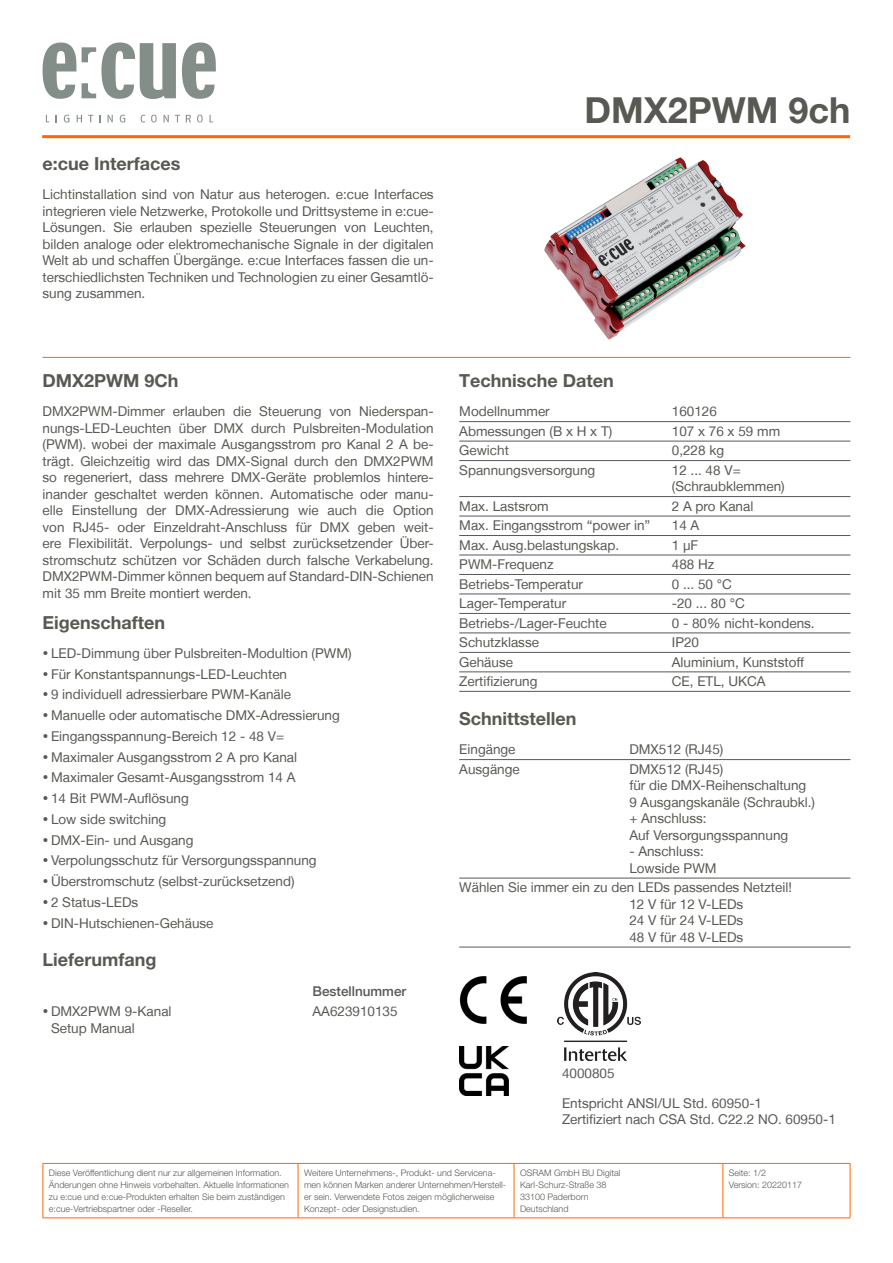
<style>
.page{position:relative;width:893px;height:1263px;background:#fff}
.page>*{position:absolute;margin:0;border:0;box-sizing:border-box;transform-origin:0 0}
.t1{font:700 36px "Helvetica Neue LT Pro";color:#585953}
.Header1{font:700 18px "Helvetica Neue LT Pro";color:#585953}
.FloatText{font:13.5px/16.5px "Helvetica Neue LT";color:#585953;text-align:justify}
.FloatTextChapterBar{font:13.5px/16.5px "Helvetica Neue LT";color:#585953}
.FloatTextBulletedIns{font:500 13.5px "Helvetica Neue LT";color:#585953}
.t2{font:300 9px/12px "Helvetica Neue LT Pro";color:#585953}
</style>
<div class="page">
<hr style="left:459px;top:421px;width:391px;height:1px;background:#57585a">
<hr style="left:459px;top:441px;width:391px;height:1px;background:#57585a">
<hr style="left:459px;top:460px;width:391px;height:1px;background:#57585a">
<hr style="left:459px;top:496px;width:391px;height:1px;background:#57585a">
<hr style="left:459px;top:516px;width:391px;height:1px;background:#57585a">
<hr style="left:459px;top:535px;width:391px;height:1px;background:#57585a">
<hr style="left:459px;top:555px;width:391px;height:1px;background:#57585a">
<hr style="left:459px;top:574px;width:391px;height:1px;background:#57585a">
<hr style="left:459px;top:594px;width:391px;height:1px;background:#57585a">
<hr style="left:459px;top:613px;width:391px;height:1px;background:#57585a">
<hr style="left:459px;top:633px;width:391px;height:1px;background:#57585a">
<hr style="left:459px;top:652px;width:391px;height:1px;background:#57585a">
<hr style="left:459px;top:672px;width:391px;height:1px;background:#57585a">
<hr style="left:459px;top:691px;width:391px;height:1px;background:#57585a">
<hr style="left:459px;top:759px;width:391px;height:1px;background:#57585a">
<hr style="left:459px;top:878px;width:391px;height:1px;background:#57585a">
<hr style="left:459px;top:947px;width:391px;height:1px;background:#57585a">
<img style="left:459px;top:976px;width:68px;height:48px">
<img style="left:557px;top:973px;width:84px;height:87px">
<img style="left:544px;top:157px;width:201px;height:182px">
<img style="left:459px;top:1046px;width:50px;height:50px">
<hr style="left:43px;top:1163px;width:255px;height:1px;background:#f60">
<hr style="left:43px;top:1164px;width:1px;height:53px;background:#f60">
<hr style="left:298px;top:1163px;width:216px;height:1px;background:#f60">
<hr style="left:298px;top:1164px;width:1px;height:53px;background:#f60">
<hr style="left:514px;top:1163px;width:209px;height:1px;background:#f60">
<hr style="left:514px;top:1164px;width:1px;height:53px;background:#f60">
<hr style="left:723px;top:1163px;width:127px;height:1px;background:#f60">
<hr style="left:722px;top:1164px;width:1px;height:53px;background:#f60">
<hr style="left:850px;top:1164px;width:1px;height:53px;background:#f60">
<hr style="left:43px;top:1217px;width:255px;height:1px;background:#f60">
<hr style="left:298px;top:1217px;width:216px;height:1px;background:#f60">
<hr style="left:514px;top:1217px;width:209px;height:1px;background:#f60">
<hr style="left:723px;top:1217px;width:127px;height:1px;background:#f60">
<hr style="left:42px;top:135px;width:808px;height:3px;background:#f60">
<svg style="left:43px;top:43px;width:33px;height:56px"></svg>
<svg style="left:82px;top:43px;width:94px;height:56px"></svg>
<svg style="left:182px;top:43px;width:34px;height:56px"></svg>
<svg style="left:64px;top:115px;width:5px;height:8px"></svg>
<svg style="left:77px;top:115px;width:5px;height:7px"></svg>
<svg style="left:88px;top:115px;width:5px;height:7px"></svg>
<svg style="left:108px;top:115px;width:5px;height:7px"></svg>
<svg style="left:120px;top:115px;width:5px;height:8px"></svg>
<svg style="left:141px;top:115px;width:4px;height:8px"></svg>
<svg style="left:151px;top:115px;width:6px;height:8px"></svg>
<svg style="left:164px;top:115px;width:5px;height:7px"></svg>
<svg style="left:186px;top:115px;width:5px;height:7px"></svg>
<svg style="left:197px;top:115px;width:6px;height:8px"></svg>
<hr style="left:43px;top:357px;width:807px;height:1px;background:#f60">
<h2 class="Header1" style="left:43px;top:153px;width:139px">e:cue Interfaces</h2>
<p class="FloatText" style="left:43px;top:186px;width:393px">Lichtinstallation sind von Natur aus heterogen. e:cue Interfaces integrieren viele Netzwerke, Protokolle und Drittsysteme in e:cue-Lösungen. Sie erlauben spezielle Steuerungen von Leuchten, bilden analoge oder elektromechanische Signale in der digitalen Welt ab und schaffen Übergänge. e:cue Interfaces fassen die un&shy;terschiedlichsten Techniken und Technologien zu einer Gesamtlö&shy;sung zusammen.</p>
<h1 class="t1" style="left:584px;top:88px;width:268px">DMX2PWM 9ch</h1>
<p class="Header1" style="left:43px;top:369px;width:138px">DMX2PWM 9Ch</p>
<p class="FloatText" style="left:43px;top:403px;width:393px">DMX2PWM-Dimmer erlauben die Steuerung von Niederspan&shy;nungs-LED-Leuchten über DMX durch Pulsbreiten-Modulation (PWM). wobei der maximale Ausgangsstrom pro Kanal 2 A be&shy;trägt. Gleichzeitig wird das DMX-Signal durch den DMX2PWM so regeneriert, dass mehrere DMX-Geräte problemlos hintere&shy;inander geschaltet werden können. Automatische oder manu&shy;elle Einstellung der DMX-Adressierung wie auch die Option von RJ45- oder Einzeldraht-Anschluss für DMX geben weit&shy;ere Flexibilität. Verpolungs- und selbst zurücksetzender Über&shy;stromschutz schützen vor Schäden durch falsche Verkabelung.<br>DMX2PWM-Dimmer können bequem auf Standard-DIN-Schienen mit 35 mm Breite montiert werden.</p>
<p class="Header1" style="left:43px;top:611px;width:124px">Eigenschaften</p>
<p class="FloatText" style="left:51px;top:645px;width:302px">LED-Dimmung über Pulsbreiten-Modultion (PWM)</p>
<p class="FloatText" style="left:51px;top:665px;width:238px">Für Konstantspannungs-LED-Leuchten</p>
<p class="FloatText" style="left:51px;top:686px;width:242px">9 individuell adressierbare PWM-Kanäle</p>
<p class="FloatText" style="left:51px;top:707px;width:290px">Manuelle oder automatische DMX-Adressierung</p>
<p class="FloatText" style="left:51px;top:728px;width:235px">Eingangsspannung-Bereich 12 - 48 V=</p>
<p class="FloatText" style="left:51px;top:748px;width:248px">Maximaler Ausgangsstrom 2 A pro Kanal</p>
<p class="FloatText" style="left:51px;top:769px;width:246px">Maximaler Gesamt-Ausgangsstrom 14 A</p>
<p class="FloatText" style="left:51px;top:790px;width:139px">14 Bit PWM-Auflösung</p>
<p class="FloatText" style="left:51px;top:811px;width:117px">Low side switching</p>
<p class="FloatText" style="left:51px;top:831px;width:144px">DMX-Ein- und Ausgang</p>
<p class="FloatText" style="left:51px;top:852px;width:267px">Verpolungsschutz für Versorgungsspannung</p>
<p class="FloatText" style="left:51px;top:873px;width:245px">Überstromschutz (selbst-zurücksetzend)</p>
<p class="FloatText" style="left:51px;top:894px;width:89px">2 Status-LEDs</p>
<p class="FloatText" style="left:51px;top:914px;width:164px">DIN-Hutschienen-Gehäuse</p>
<p class="Header1" style="left:43px;top:949px;width:115px">Lieferumfang</p>
<p class="FloatTextBulletedIns" style="left:313px;top:983px;width:95px">Bestellnummer</p>
<p class="FloatText" style="left:51px;top:1003px;width:122px">DMX2PWM 9-Kanal</p>
<p class="FloatText" style="left:313px;top:1003px;width:87px">AA623910135</p>
<p class="FloatText" style="left:51px;top:1020px;width:85px">Setup Manual</p>
<p class="Header1" style="left:459px;top:369px;width:156px">Technische Daten</p>
<p class="FloatTextChapterBar" style="left:459px;top:403px;width:92px">Modellnummer</p>
<p class="FloatTextChapterBar" style="left:672px;top:403px;width:47px">160126</p>
<p class="FloatTextChapterBar" style="left:459px;top:423px;width:155px">Abmessungen (B x H x T)</p>
<p class="FloatTextChapterBar" style="left:672px;top:423px;width:110px">107 x 76 x 59 mm</p>
<p class="FloatTextChapterBar" style="left:459px;top:442px;width:51px">Gewicht</p>
<p class="FloatTextChapterBar" style="left:672px;top:442px;width:54px">0,228 kg</p>
<p class="FloatTextChapterBar" style="left:459px;top:461px;width:138px">Spannungsversorgung</p>
<p class="FloatTextChapterBar" style="left:672px;top:461px;width:114px">12 ... 48 V= (Schraubklemmen)</p>
<p class="FloatTextChapterBar" style="left:459px;top:497px;width:91px">Max. Lastsrom</p>
<p class="FloatTextChapterBar" style="left:672px;top:497px;width:83px">2 A pro Kanal</p>
<p class="FloatTextChapterBar" style="left:459px;top:517px;width:193px">Max. Eingangsstrom “power in”</p>
<p class="FloatTextChapterBar" style="left:672px;top:517px;width:29px">14 A</p>
<p class="FloatTextChapterBar" style="left:459px;top:536px;width:162px">Max. Ausg.belastungskap.</p>
<p class="FloatTextChapterBar" style="left:672px;top:536px;width:28px">1 µF</p>
<p class="FloatTextChapterBar" style="left:459px;top:556px;width:96px">PWM-Frequenz</p>
<p class="FloatTextChapterBar" style="left:672px;top:556px;width:44px">488 Hz</p>
<p class="FloatTextChapterBar" style="left:459px;top:575px;width:125px">Betriebs-Temperatur</p>
<p class="FloatTextChapterBar" style="left:672px;top:575px;width:62px">0 ... 50 °C</p>
<p class="FloatTextChapterBar" style="left:459px;top:595px;width:109px">Lager-Temperatur</p>
<p class="FloatTextChapterBar" style="left:672px;top:595px;width:74px">-20 ... 80 °C</p>
<p class="FloatTextChapterBar" style="left:459px;top:614px;width:149px">Betriebs-/Lager-Feuchte</p>
<p class="FloatTextChapterBar" style="left:672px;top:614px;width:144px">0 - 80% nicht-kondens.</p>
<p class="FloatTextChapterBar" style="left:459px;top:634px;width:81px">Schutzklasse</p>
<p class="FloatTextChapterBar" style="left:672px;top:634px;width:29px">IP20</p>
<p class="FloatTextChapterBar" style="left:459px;top:653px;width:55px">Gehäuse</p>
<p class="FloatTextChapterBar" style="left:672px;top:653px;width:134px">Aluminium, Kunststoff</p>
<p class="FloatTextChapterBar" style="left:459px;top:673px;width:80px">Zertifizierung</p>
<p class="FloatTextChapterBar" style="left:672px;top:673px;width:95px">CE, ETL, UKCA</p>
<p class="Header1" style="left:459px;top:707px;width:119px">Schnittstellen</p>
<p class="FloatTextChapterBar" style="left:459px;top:741px;width:58px">Eingänge</p>
<p class="FloatTextChapterBar" style="left:629px;top:741px;width:96px">DMX512 (RJ45)</p>
<p class="FloatTextChapterBar" style="left:459px;top:760px;width:62px">Ausgänge</p>
<p class="FloatTextChapterBar" style="left:629px;top:760px;width:187px">DMX512 (RJ45)<br>für die DMX-Reihenschaltung<br>9 Ausgangskanäle (Schraubkl.) + Anschluss:<br>Auf Versorgungsspannung</p>
<p class="FloatTextChapterBar" style="left:629px;top:843px;width:89px">- Anschluss:<br>Lowside PWM</p>
<p class="FloatTextChapterBar" style="left:629px;top:879px;width:164px;text-indent:-170px">Wählen Sie immer ein zu den LEDs passendes Netzteil!<br>12 V für 12 V-LEDs<br>24 V für 24 V-LEDs<br>48 V für 48 V-LEDs</p>
<p class="FloatText" style="left:562px;top:1065px;width:54px">4000805</p>
<p class="FloatText" style="left:562px;top:1094px;width:275px">Entspricht ANSI/UL Std. 60950-1<br>Zertifiziert nach CSA Std. C22.2 NO. 60950-1</p>
<p class="t2" style="left:49px;top:1166px;width:242px">Diese Veröffentlichung dient nur zur allgemeinen Information.<br>Änderungen ohne Hinweis vorbehalten. Aktuelle Informationen zu e:cue und e:cue-Produkten erhalten Sie beim zuständigen e:cue-Vertriebspartner oder -Reseller.</p>
<p class="t2" style="left:304px;top:1166px;width:204px">Weitere Unternehmens-, Produkt- und Servicena&shy;men können Marken anderer Unternehmen/Herstell&shy;er sein. Verwendete Fotos zeigen möglicherweise Konzept- oder Designstudien.</p>
<p class="t2" style="left:520px;top:1166px;width:102px">OSRAM GmbH BU Digital<br>Karl-Schurz-Straße 38<br>33100 Paderborn<br>Deutschland</p>
<p class="t2" style="left:729px;top:1166px;width:75px">Seite: 1/2<br>Version: 20220117</p>
</div>
